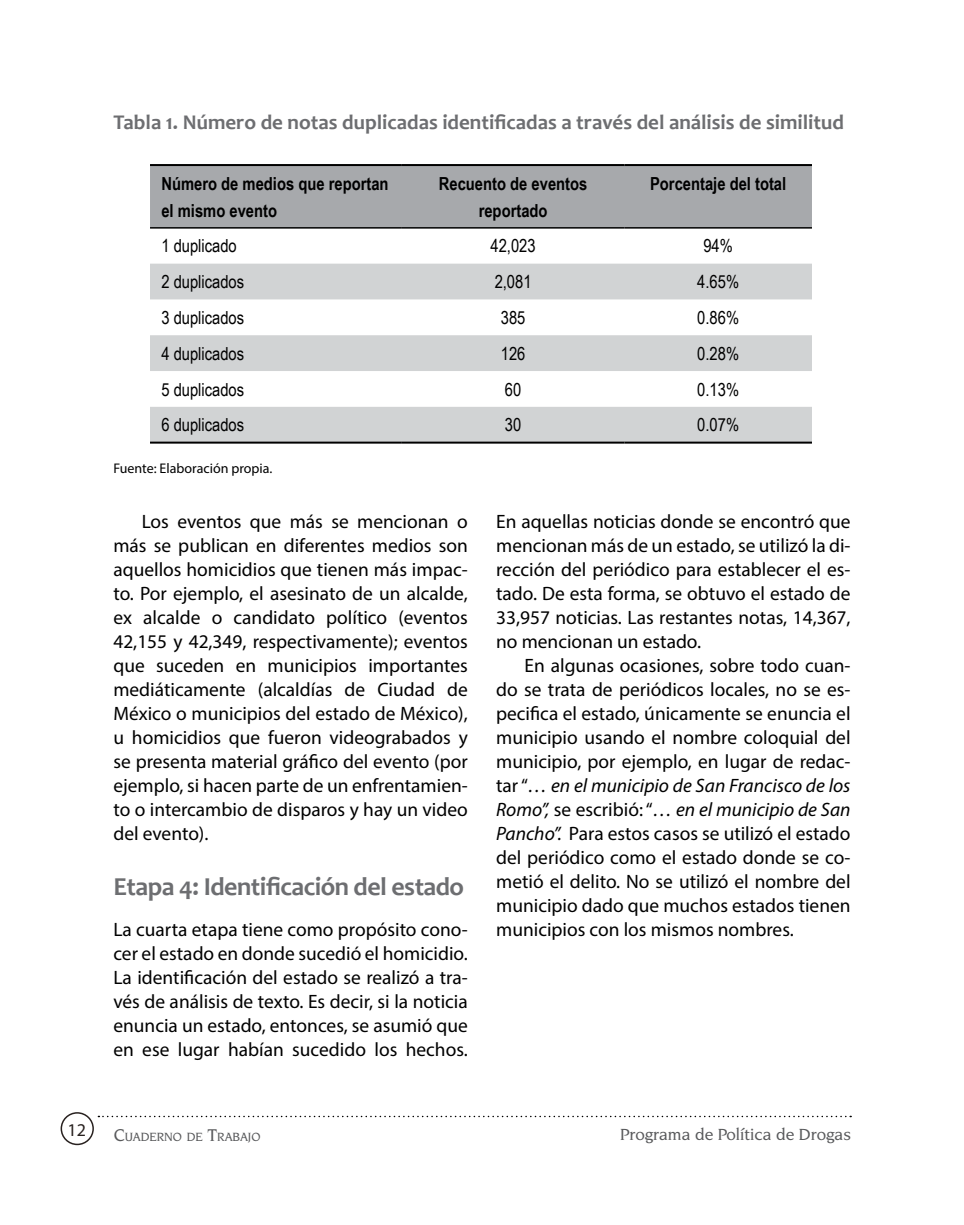
<style>
.page{position:relative;width:964px;height:1225px;background:#fff}
.page>*{position:absolute;margin:0;border:0;box-sizing:border-box;transform-origin:0 0}
.t1{font:700 26px "Candara";letter-spacing:-.02em;color:#6d6e71}
.t2{font:700 21px "Candara";color:#6d6e71}
.t3{font:19.4px/24px "Myriad Pro";color:#000;text-align:justify}
.t4{font:18px "Arial Narrow";color:#000}
.t5{font:700 18px/27px "Arial Narrow";color:#000}
.t6{font:18px "Myriad Pro";color:#28211f}
.t7{font:500 17px "Novarese IT Cby BT";color:#58595b}
.t8{font:14px "Myriad Pro";color:#000}
.t9{font:500 12.6px "Novarese IT Cby BT";color:#58595b}
.s1{font-style:italic}
.s2{font-size:18px}
</style>
<div class="page">
<svg style="left:98px;top:1115px;width:753px;height:2px"></svg>
<div style="left:61px;top:1112px;width:33px;height:33px;border:2px solid #28211f;border-radius:50%"></div>
<div style="left:150px;top:166px;width:662px;height:61px;background:#a7a9ac"></div>
<svg style="left:150px;top:264px;width:662px;height:177px;fill:#d1d3d4"></svg>
<hr style="left:150px;top:164px;width:252px;height:2px;background:#000">
<hr style="left:402px;top:164px;width:222px;height:2px;background:#000">
<hr style="left:624px;top:164px;width:188px;height:2px;background:#000">
<hr style="left:150px;top:227px;width:252px;height:2px;background:#000">
<hr style="left:402px;top:227px;width:222px;height:2px;background:#000">
<hr style="left:624px;top:227px;width:188px;height:2px;background:#000">
<hr style="left:150px;top:441px;width:252px;height:2px;background:#000">
<hr style="left:402px;top:441px;width:222px;height:2px;background:#000">
<hr style="left:624px;top:441px;width:188px;height:2px;background:#000">
<p class="t2" style="left:113px;top:109px;width:732px">Tabla 1. Número de notas duplicadas identificadas a través del análisis de similitud</p>
<p class="t5" style="left:161px;top:169px;width:229px">Número de medios que reportan el mismo evento</p>
<p class="t5" style="left:439px;top:169px;width:150px;text-align:center">Recuento de eventos reportado</p>
<p class="t5" style="left:650px;top:169px;width:138px">Porcentaje del total</p>
<p class="t4" style="left:161px;top:233px;width:77px">1 duplicado</p>
<p class="t4" style="left:490px;top:233px;width:47px">42,023</p>
<p class="t4" style="left:703px;top:233px;width:31px">94%</p>
<p class="t4" style="left:161px;top:268px;width:84px">2 duplicados</p>
<p class="t4" style="left:495px;top:268px;width:38px">2,081</p>
<p class="t4" style="left:697px;top:268px;width:43px">4.65%</p>
<p class="t4" style="left:161px;top:304px;width:84px">3 duplicados</p>
<p class="t4" style="left:501px;top:304px;width:26px">385</p>
<p class="t4" style="left:697px;top:304px;width:43px">0.86%</p>
<p class="t4" style="left:161px;top:340px;width:84px">4 duplicados</p>
<p class="t4" style="left:501px;top:340px;width:26px">126</p>
<p class="t4" style="left:697px;top:340px;width:43px">0.28%</p>
<p class="t4" style="left:161px;top:376px;width:84px">5 duplicados</p>
<p class="t4" style="left:505px;top:376px;width:18px">60</p>
<p class="t4" style="left:697px;top:376px;width:43px">0.13%</p>
<p class="t4" style="left:161px;top:412px;width:84px">6 duplicados</p>
<p class="t4" style="left:505px;top:412px;width:18px">30</p>
<p class="t4" style="left:697px;top:412px;width:43px">0.07%</p>
<p class="t8" style="left:113px;top:459px;width:160px">Fuente: Elaboración propia.</p>
<p class="t3" style="left:113px;top:509px;width:356px;text-indent:28px">Los eventos que más se mencionan o más se publican en diferentes medios son aquellos homicidios que tienen más impac&shy;to. Por ejemplo, el asesinato de un alcalde, ex alcalde o candidato político (eventos 42,155 y 42,349, respectivamente); eventos que suceden en municipios importantes mediáticamente (alcaldías de Ciudad de México o municipios del estado de México), u homicidios que fueron videograbados y se presenta material gráfico del evento (por ejemplo, si hacen parte de un enfrentamien&shy;to o intercambio de disparos y hay un video del evento).</p>
<h1 class="t1" style="left:113px;top:870px;width:352px">Etapa 4: Identificación del estado</h1>
<p class="t3" style="left:113px;top:917px;width:356px">La cuarta etapa tiene como propósito cono&shy;cer el estado en donde sucedió el homicidio.<br>La identificación del estado se realizó a tra&shy;vés de análisis de texto. Es decir, si la noticia enuncia un estado, entonces, se asumió que en ese lugar habían sucedido los hechos.</p>
<p class="t3" style="left:496px;top:509px;width:356px">En aquellas noticias donde se encontró que mencionan más de un estado, se utilizó la di&shy;rección del periódico para establecer el es&shy;tado. De esta forma, se obtuvo el estado de 33,957 noticias. Las restantes notas, 14,367, no mencionan un estado.</p>
<p class="t3" style="left:496px;top:653px;width:356px;text-indent:28px">En algunas ocasiones, sobre todo cuan&shy;do se trata de periódicos locales, no se es&shy;pecifica el estado, únicamente se enuncia el municipio usando el nombre coloquial del municipio, por ejemplo, en lugar de redac&shy;tar “<span class="s1">… en el municipio de San Francisco de los Romo”,</span> se escribió: “<span class="s1">… en el municipio de San Pancho”.</span> Para estos casos se utilizó el estado del periódico como el estado donde se co&shy;metió el delito. No se utilizó el nombre del municipio dado que muchos estados tienen municipios con los mismos nombres.</p>
<p class="t6" style="left:68px;top:1118px;width:20px">12</p>
<p class="t9" style="left:114px;top:1129px;width:148px"><span class="s2">C</span>UADERNO DE <span class="s2">T</span>RABAJO</p>
<p class="t7" style="left:620px;top:1124px;width:232px">Programa de Política de Drogas</p>
</div>
